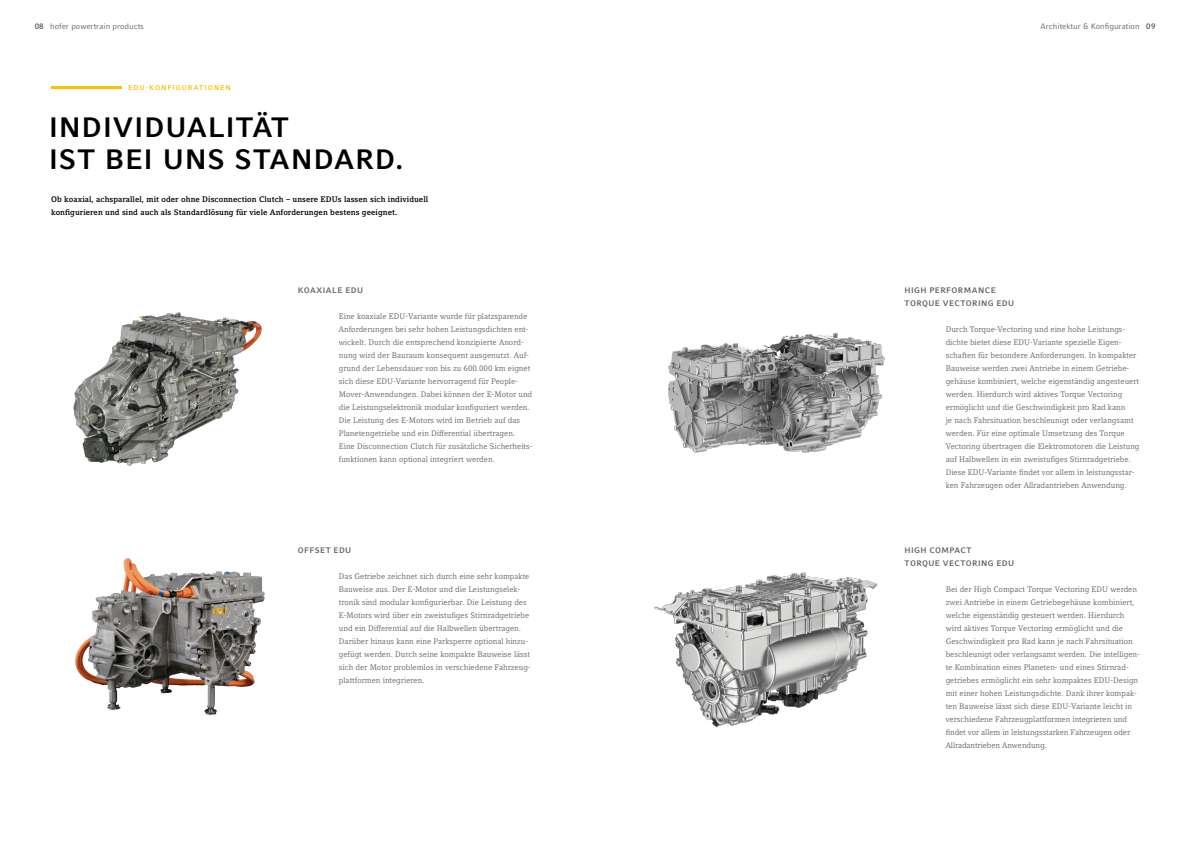
<style>
.page{position:relative;width:1191px;height:842px;background:#fff}
.page>*{position:absolute;margin:0;border:0;box-sizing:border-box;transform-origin:0 0}
.t1{font:700 28px/32px "Compatil Fact LT Pro";letter-spacing:.025em;color:#000}
.t2{font:8px/13px "Compatil Letter LT Pro";color:#626261}
.t3{font:700 8px/13px "Compatil Letter LT Pro";letter-spacing:.01em;color:#000}
.t4{font:700 8px/13px "Compatil Fact LT Pro";letter-spacing:.05em;color:#626261}
.t5{font:8px "Compatil Fact LT Pro";color:#626261}
.t6{font:700 7px "Compatil Fact LT Pro";letter-spacing:.12em;color:#fcc000}
.s1{font-weight:700}
</style>
<div class="page">
<hr style="left:51px;top:86px;width:71px;height:3px;background:#fcc000">
<img style="left:73px;top:312px;width:189px;height:154px">
<img style="left:75px;top:558px;width:190px;height:157px">
<img style="left:654px;top:572px;width:224px;height:155px">
<img style="left:668px;top:332px;width:217px;height:121px">
<p class="t5" style="left:35px;top:21px;width:111px"><span class="s1">08</span> hofer powertrain products</p>
<p class="t5" style="left:1040px;top:21px;width:116px">Architektur &amp; Konfiguration <span class="s1">09</span></p>
<p class="t6" style="left:128px;top:83px;width:104px">EDU-KONFIGURATIONEN</p>
<h1 class="t1" style="left:49px;top:111px;width:356px">INDIVIDUALITÄT<br>IST BEI UNS STANDARD.</h1>
<p class="t3" style="left:51px;top:193px;width:378px">Ob koaxial, achsparallel, mit oder ohne Disconnection Clutch – unsere EDUs lassen sich individuell konfigurieren und sind auch als Standardlösung für viele Anforderungen bestens geeignet.</p>
<p class="t4" style="left:298px;top:284px;width:67px">KOAXIALE EDU</p>
<p class="t2" style="left:339px;top:310px;width:195px">Eine koaxiale EDU-Variante wurde für platzsparende Anforderungen bei sehr hohen Leistungsdichten ent&shy;wickelt. Durch die entsprechend konzipierte Anord&shy;nung wird der Bauraum konsequent ausgenutzt. Auf&shy;grund der Lebensdauer von bis zu 600.000 km eignet sich diese EDU-Variante hervorragend für People-Mover-Anwendungen. Dabei können der E-Motor und die Leistungselektronik modular konfiguriert werden.<br>Die Leistung des E-Motors wird im Betrieb auf das Planetengetriebe und ein Differential übertragen.<br>Eine Disconnection Clutch für zusätzliche Sicherheits&shy;funktionen kann optional integriert werden.</p>
<p class="t4" style="left:298px;top:544px;width:55px">OFFSET EDU</p>
<p class="t2" style="left:339px;top:570px;width:193px">Das Getriebe zeichnet sich durch eine sehr kompakte Bauweise aus. Der E-Motor und die Leistungselek&shy;tronik sind modular konfigurierbar. Die Leistung des E-Motors wird über ein zweistufiges Stirnradgetriebe und ein Differential auf die Halbwellen übertragen.<br>Darüber hinaus kann eine Parksperre optional hinzu&shy;gefügt werden. Durch seine kompakte Bauweise lässt sich der Motor problemlos in verschiedene Fahrzeug&shy;plattformen integrieren.</p>
<p class="t4" style="left:904px;top:284px;width:111px">HIGH PERFORMANCE<br>TORQUE VECTORING EDU</p>
<p class="t2" style="left:945px;top:323px;width:195px">Durch Torque-Vectoring und eine hohe Leistungs&shy;dichte bietet diese EDU-Variante spezielle Eigen&shy;schaften für besondere Anforderungen. In kompakter Bauweise werden zwei Antriebe in einem Getriebe&shy;gehäuse kombiniert, welche eigenständig angesteuert werden. Hierdurch wird aktives Torque Vectoring ermöglicht und die Geschwindigkeit pro Rad kann<br>je nach Fahrsituation beschleunigt oder verlangsamt werden. Für eine optimale Umsetzung des Torque Vectoring übertragen die Elektromotoren die Leistung auf Halbwellen in ein zweistufiges Stirnradgetriebe.<br>Diese EDU-Variante findet vor allem in leistungsstar&shy;ken Fahrzeugen oder Allradantrieben Anwendung.</p>
<p class="t4" style="left:904px;top:544px;width:111px">HIGH COMPACT<br>TORQUE VECTORING EDU</p>
<p class="t2" style="left:945px;top:583px;width:196px">Bei der High Compact Torque Vectoring EDU werden zwei Antriebe in einem Getriebegehäuse kombiniert, welche eigenständig gesteuert werden. Hierdurch wird aktives Torque Vectoring ermöglicht und die Geschwindigkeit pro Rad kann je nach Fahrsituation beschleunigt oder verlangsamt werden. Die intelligen&shy;te Kombination eines Planeten- und eines Stirnrad&shy;getriebes ermöglicht ein sehr kompaktes EDU-Design mit einer hohen Leistungsdichte. Dank ihrer kompak&shy;ten Bauweise lässt sich diese EDU-Variante leicht in verschiedene Fahrzeugplattformen integrieren und findet vor allem in leistungsstarken Fahrzeugen oder Allradantrieben Anwendung.</p>
</div>
